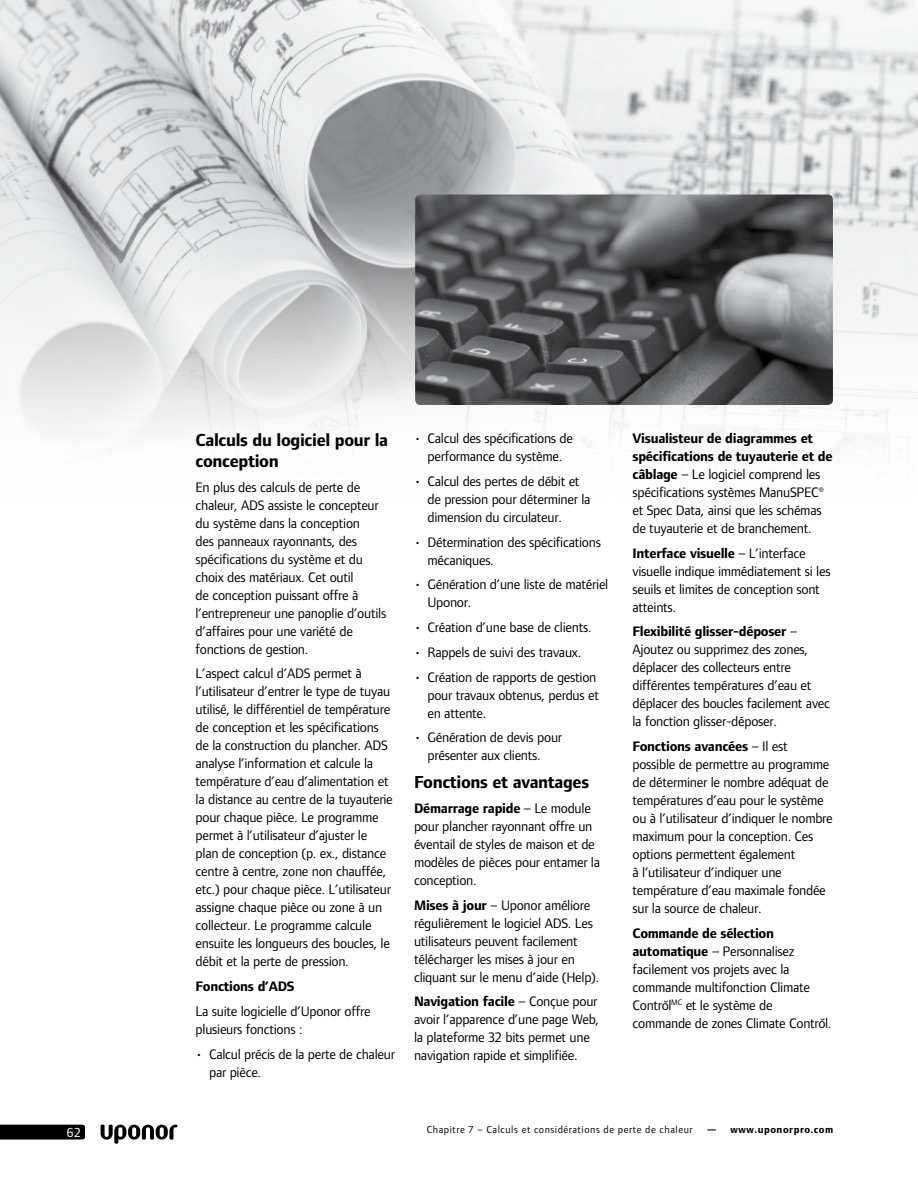
<style>
.page{position:relative;width:918px;height:1188px;background:#fff}
.page>*{position:absolute;margin:0;border:0;box-sizing:border-box;transform-origin:0 0}
.t1{font:700 18px/21px "Foundry Form Sans";letter-spacing:-.02em;color:#000}
.t2{font:14.25px/18px "Foundry Form Sans";letter-spacing:-.02em;color:#000}
.t3{font:700 14.25px "Foundry Form Sans";letter-spacing:-.02em;color:#000}
.t4{font:13.5px "Foundry Form Sans";color:#fff}
.t5{font:10.5px "Foundry Form Sans";letter-spacing:.05em;color:#000}
.t6{font:700 10.5px "Foundry Form Sans";letter-spacing:.05em;color:#000}
.s1{font-weight:700}
</style>
<div class="page">
<img style="left:0;top:0;width:918px;height:442px">
<img style="left:415px;top:195px;width:418px;height:210px">
<svg style="left:101px;top:1125px;width:77px;height:19px"></svg>
<svg style="left:0;top:1125px;width:85px;height:15px"></svg>
<p class="t1" style="left:196px;top:429px;width:194px">Calculs du logiciel pour la conception</p>
<p class="t2" style="left:196px;top:478px;width:192px">En plus des calculs de perte de chaleur, ADS assiste le concepteur du système dans la conception<br>des panneaux rayonnants, des spécifications du système et du choix des matériaux. Cet outil<br>de conception puissant offre à l’entrepreneur une panoplie d’outils d’affaires pour une variété de fonctions de gestion.</p>
<p class="t2" style="left:196px;top:665px;width:199px">L’aspect calcul d’ADS permet à l’utilisateur d’entrer le type de tuyau utilisé, le différentiel de température de conception et les spécifications de la construction du plancher. ADS analyse l’information et calcule la température d’eau d’alimentation et la distance au centre de la tuyauterie pour chaque pièce. Le programme permet à l’utilisateur d’ajuster le plan de conception (p. ex., distance centre à centre, zone non chauffée, etc.) pour chaque pièce. L’utilisateur assigne chaque pièce ou zone à un collecteur. Le programme calcule ensuite les longueurs des boucles, le débit et la perte de pression.</p>
<p class="t3" style="left:196px;top:978px;width:101px">Fonctions d’ADS</p>
<p class="t2" style="left:196px;top:1002px;width:177px">La suite logicielle d’Uponor offre plusieurs fonctions :</p>
<p class="t2" style="left:209px;top:1045px;width:187px;text-indent:-13px">• Calcul précis de la perte de chaleur par pièce.</p>
<p class="t2" style="left:414px;top:429px;width:161px;text-align:center">• Calcul des spécifications de performance du système.</p>
<p class="t2" style="left:428px;top:472px;width:165px;text-indent:-13px">• Calcul des pertes de débit et de pression pour déterminer la dimension du circulateur.</p>
<p class="t2" style="left:428px;top:533px;width:175px;text-indent:-13px">• Détermination des spécifications mécaniques.</p>
<p class="t2" style="left:428px;top:576px;width:182px;text-indent:-13px">• Génération d’une liste de matériel<br>Uponor.</p>
<p class="t2" style="left:414px;top:618px;width:179px">• Création d’une base de clients.</p>
<p class="t2" style="left:414px;top:643px;width:169px">• Rappels de suivi des travaux.</p>
<p class="t2" style="left:428px;top:668px;width:173px;text-indent:-13px">• Création de rapports de gestion pour travaux obtenus, perdus et en attente.</p>
<p class="t2" style="left:414px;top:729px;width:150px;text-align:center">• Génération de devis pour présenter aux clients.</p>
<p class="t1" style="left:414px;top:772px;width:177px">Fonctions et avantages</p>
<p class="t2" style="left:414px;top:799px;width:188px"><span class="s1">Démarrage rapide</span> – Le module pour plancher rayonnant offre un éventail de styles de maison et de modèles de pièces pour entamer la conception.</p>
<p class="t2" style="left:414px;top:896px;width:187px"><span class="s1">Mises à jour</span> – Uponor améliore régulièrement le logiciel ADS. Les utilisateurs peuvent facilement télécharger les mises à jour en cliquant sur le menu d’aide (Help).</p>
<p class="t2" style="left:414px;top:993px;width:187px"><span class="s1">Navigation facile</span> – Conçue pour avoir l’apparence d’une page Web, la plateforme 32 bits permet une navigation rapide et simplifiée.</p>
<p class="t2" style="left:632px;top:429px;width:202px"><span class="s1">Visualisteur de diagrammes et spécifications de tuyauterie et de câblage</span> – Le logiciel comprend les spécifications systèmes ManuSPEC® et Spec Data, ainsi que les schémas de tuyauterie et de branchement.</p>
<p class="t2" style="left:632px;top:544px;width:200px"><span class="s1">Interface visuelle</span> – L’interface visuelle indique immédiatement si les seuils et limites de conception sont atteints.</p>
<p class="t2" style="left:632px;top:623px;width:199px"><span class="s1">Flexibilité glisser-déposer</span> – Ajoutez ou supprimez des zones, déplacer des collecteurs entre différentes températures d’eau et déplacer des boucles facilement avec la fonction glisser-déposer.</p>
<p class="t2" style="left:632px;top:737px;width:202px"><span class="s1">Fonctions avancées</span> – Il est possible de permettre au programme de déterminer le nombre adéquat de températures d’eau pour le système ou à l’utilisateur d’indiquer le nombre maximum pour la conception. Ces options permettent également<br>à l’utilisateur d’indiquer une température d’eau maximale fondée sur la source de chaleur.</p>
<p class="t2" style="left:632px;top:924px;width:201px"><span class="s1">Commande de sélection automatique</span> – Personnalisez facilement vos projets avec la commande multifonction Climate<br>Contro˘l<sup>MC</sup> et le système de commande de zones Climate Contro˘l.</p>
<p class="t4" style="left:67px;top:1125px;width:15px">62</p>
<p class="t5" style="left:427px;top:1124px;width:267px">Chapitre 7 – Calculs et considérations de perte de chaleur</p>
<p class="t6" style="left:706px;top:1124px;width:128px">— www.uponorpro.com</p>
</div>
